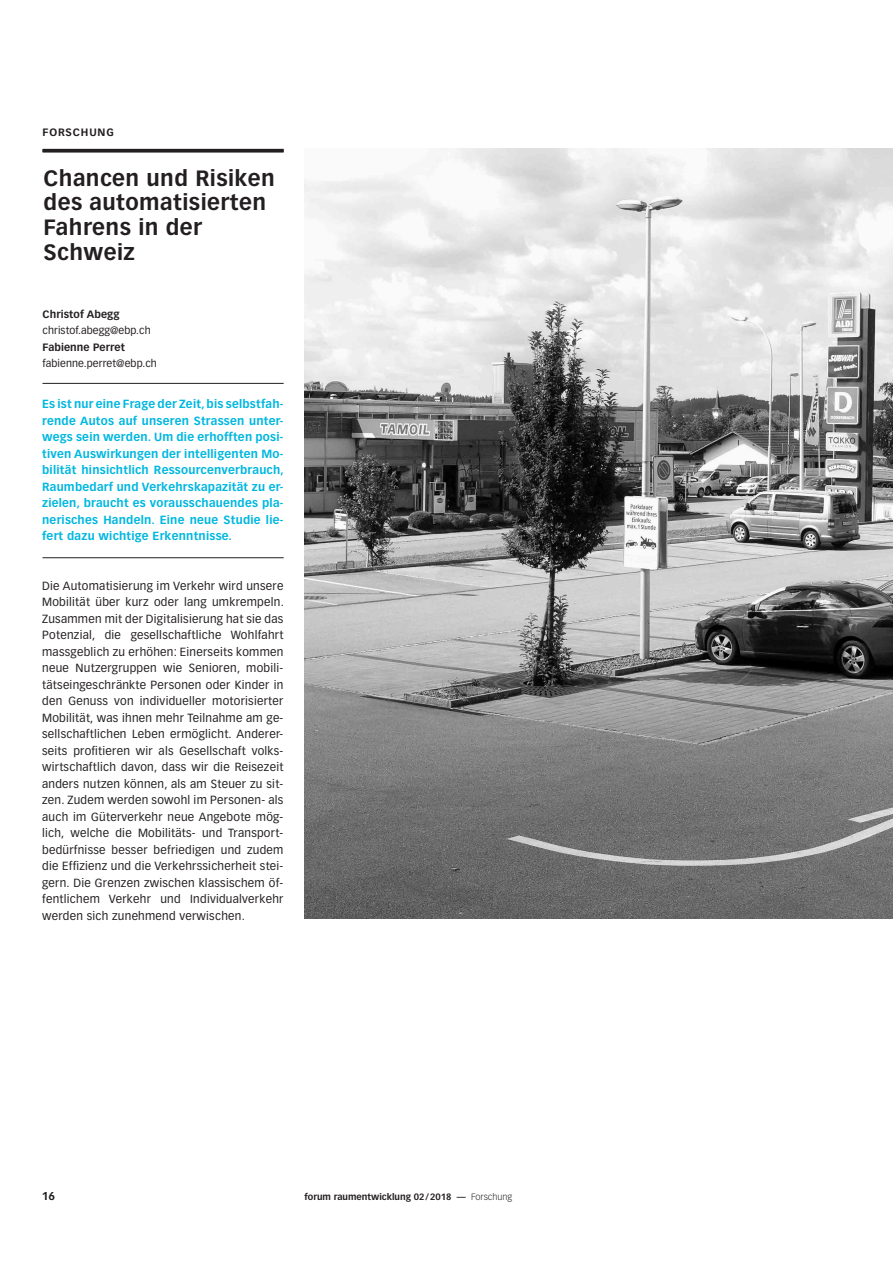
<style>
.page{position:relative;width:893px;height:1263px;background:#fff}
.page>*{position:absolute;margin:0;border:0;box-sizing:border-box;transform-origin:0 0}
.t1{font:700 21.75px/24.8px "Vectora LH";letter-spacing:.02em;color:#231f20}
.t2{font:11.7px/16.5px "Vectora LH";letter-spacing:.02em;color:#231f20;text-align:justify}
.t3{font:700 11.7px/16.5px "Vectora LH";letter-spacing:.02em;color:#00b7e0;text-align:justify}
.t4{font:700 11.25px "Vectora LH";color:#231f20}
.t5{font:10.5px "Vectora LH";letter-spacing:.01em;color:#231f20}
.t6{font:700 10.5px "Vectora LH";letter-spacing:.01em;color:#231f20}
.t7{font:700 10.5px "Vectora LH";letter-spacing:.08em;color:#231f20}
.t8{font:700 9px "Vectora LH";color:#231f20}
.s1{font-weight:300}
</style>
<div class="page">
<hr style="left:43px;top:150px;width:241px;height:3px;background:#231f20">
<hr style="left:43px;top:149px;width:241px;height:3px;background:#231f20">
<hr style="left:43px;top:383px;width:241px;height:1px;background:#231f20">
<hr style="left:43px;top:557px;width:241px;height:1px;background:#231f20">
<img style="left:305px;top:149px;width:588px;height:769px">
<p class="t7" style="left:43px;top:126px;width:73px">Forschung</p>
<h1 class="t1" style="left:44px;top:165px;width:233px">Chancen und Risiken des automatisierten<br>Fahrens in der<br>Schweiz</h1>
<p class="t6" style="left:43px;top:307px;width:79px">Christof Abegg</p>
<p class="t5" style="left:43px;top:324px;width:110px">christof.abegg@ebp.ch</p>
<p class="t6" style="left:43px;top:340px;width:84px">Fabienne Perret</p>
<p class="t5" style="left:43px;top:357px;width:116px">fabienne.perret@ebp.ch</p>
<p class="t3" style="left:42px;top:396px;width:243px">Es ist nur eine Frage der Zeit, bis selbstfah&shy;rende Autos auf unseren Strassen unter&shy;wegs sein werden. Um die erhofften posi&shy;tiven Auswirkungen der intelligenten Mo&shy;bilität hinsichtlich Ressourcenverbrauch, Raumbedarf und Verkehrskapazität zu er&shy;zielen, braucht es vorausschauendes pla&shy;nerisches Handeln. Eine neue Studie lie&shy;fert dazu wichtige Erkenntnisse.</p>
<p class="t2" style="left:42px;top:578px;width:243px">Die Automatisierung im Verkehr wird unsere Mobilität über kurz oder lang umkrempeln.<br>Zusammen mit der Digitalisierung hat sie das Potenzial, die gesellschaftliche Wohlfahrt massgeblich zu erhöhen: Einerseits kommen neue Nutzergruppen wie Senioren, mobili&shy;tätseingeschränkte Personen oder Kinder in den Genuss von individueller motorisierter Mobilität, was ihnen mehr Teilnahme am ge&shy;sellschaftlichen Leben ermöglicht. Anderer&shy;seits profitieren wir als Gesellschaft volks&shy;wirtschaftlich davon, dass wir die Reisezeit anders nutzen können, als am Steuer zu sit&shy;zen. Zudem werden sowohl im Personen- als auch im Güterverkehr neue Angebote mög&shy;lich, welche die Mobilitäts- und Transport&shy;bedürfnisse besser befriedigen und zudem die Effizienz und die Verkehrssicherheit stei&shy;gern. Die Grenzen zwischen klassischem öf&shy;fentlichem Verkehr und Individualverkehr werden sich zunehmend verwischen.</p>
<p class="t4" style="left:42px;top:1190px;width:15px">16</p>
<p class="t8" style="left:305px;top:1192px;width:209px">forum raumentwicklung 02/2018 — <span class="s1">Forschung</span></p>
</div>
